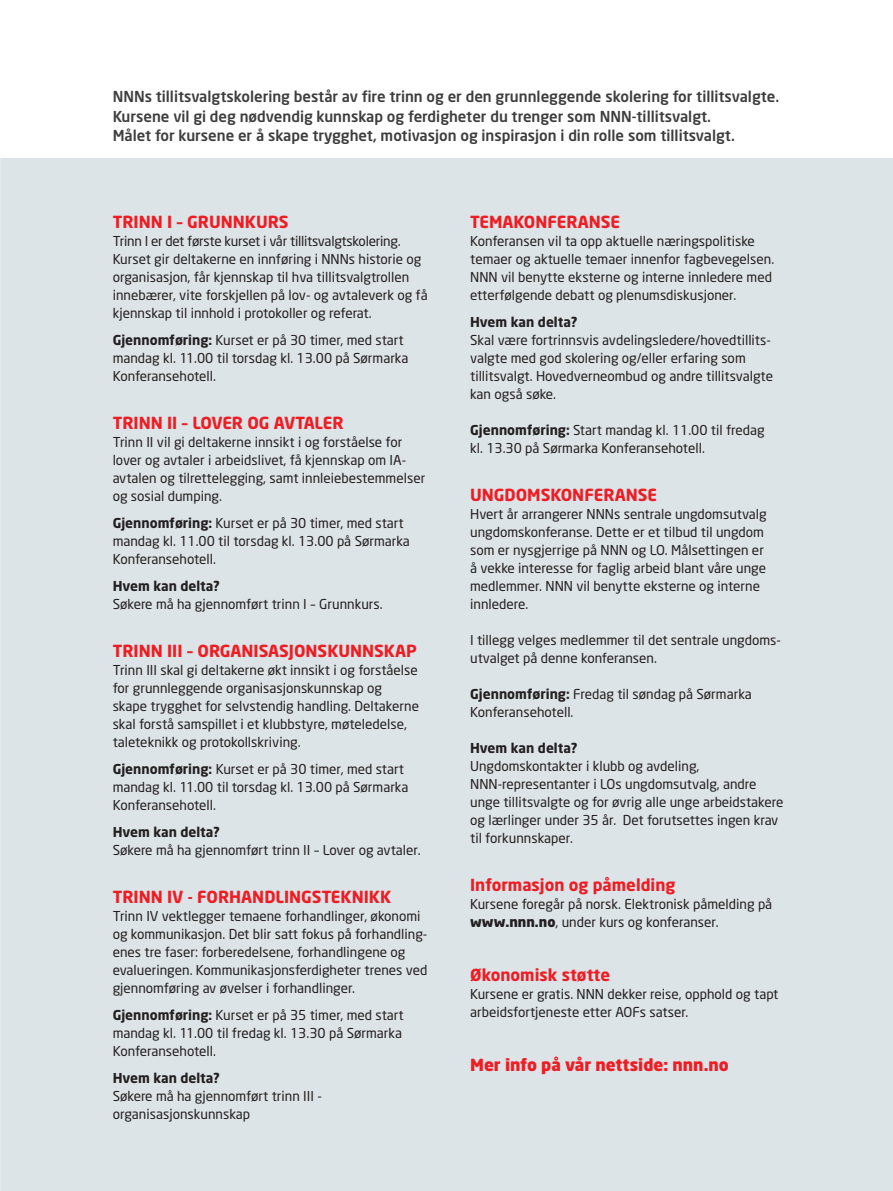
<style>
.page{position:relative;width:893px;height:1191px;background:#fff}
.page>*{position:absolute;margin:0;border:0;box-sizing:border-box;transform-origin:0 0}
.t1{font:700 16.5px "Neo Sans";color:#ee1d23}
.t2{font:900 16.5px "Neo Sans";color:#ee1d23}
.t3{font:500 15px "Neo Sans";color:#3e3e3f}
.t4{font:13.5px/18px "Neo Sans";color:#231f20}
.t5{font:700 13.5px "Neo Sans";color:#231f20}
.s1{font-weight:700}
.s2{font-weight:900}
</style>
<div class="page">
<div style="left:0;top:159px;width:893px;height:1032px;background:#dde4e8"></div>
<p class="t3" style="left:113px;top:87px;width:668px">NNNs tillitsvalgtskolering består av fire trinn og er den grunnleggende skolering for tillitsvalgte.</p>
<p class="t3" style="left:113px;top:107px;width:600px">Kursene vil gi deg nødvendig kunnskap og ferdigheter du trenger som NNN-tillitsvalgt.</p>
<p class="t3" style="left:113px;top:126px;width:624px">Målet for kursene er å skape trygghet, motivasjon og inspirasjon i din rolle som tillitsvalgt.</p>
<p class="t1" style="left:113px;top:211px;width:177px">TRINN I – GRUNNKURS</p>
<p class="t4" style="left:113px;top:232px;width:317px">Trinn I er det første kurset i vår tillitsvalgtskolering.<br>Kurset gir deltakerne en innføring i NNNs historie og organisasjon, får kjennskap til hva tillitsvalgtrollen innebærer, vite forskjellen på lov- og avtaleverk og få kjennskap til innhold i protokoller og referat.</p>
<p class="t4" style="left:113px;top:331px;width:297px"><span class="s1">Gjennomføring:</span> Kurset er på 30 timer, med start mandag kl. 11.00 til torsdag kl. 13.00 på Sørmarka<br>Konferansehotell.</p>
<p class="t1" style="left:113px;top:412px;width:232px">TRINN II – LOVER OG AVTALER</p>
<p class="t4" style="left:113px;top:433px;width:314px">Trinn II vil gi deltakerne innsikt i og forståelse for lover og avtaler i arbeidslivet, få kjennskap om IA&shy;avtalen og tilrettelegging, samt innleiebestemmelser og sosial dumping.</p>
<p class="t4" style="left:113px;top:514px;width:299px"><span class="s1">Gjennomføring:</span> Kurset er på 30 timer, med start mandag kl. 11.00 til torsdag kl. 13.00 på Sørmarka<br>Konferansehotell.</p>
<p class="t5" style="left:113px;top:577px;width:109px">Hvem kan delta?</p>
<p class="t4" style="left:113px;top:595px;width:272px">Søkere må ha gjennomført trinn I – Grunnkurs.</p>
<p class="t1" style="left:113px;top:640px;width:306px">TRINN III – ORGANISASJONSKUNNSKAP</p>
<p class="t4" style="left:113px;top:661px;width:308px">Trinn III skal gi deltakerne økt innsikt i og forståelse for grunnleggende organisasjonskunnskap og skape trygghet for selvstendig handling. Deltakerne skal forstå samspillet i et klubbstyre, møteledelse, taleteknikk og protokollskriving.</p>
<p class="t4" style="left:113px;top:760px;width:297px"><span class="s1">Gjennomføring:</span> Kurset er på 30 timer, med start mandag kl. 11.00 til torsdag kl. 13.00 på Sørmarka<br>Konferansehotell.</p>
<p class="t5" style="left:113px;top:823px;width:109px">Hvem kan delta?</p>
<p class="t4" style="left:113px;top:841px;width:309px">Søkere må ha gjennomført trinn II – Lover og avtaler.</p>
<p class="t1" style="left:113px;top:886px;width:280px">TRINN IV - FORHANDLINGSTEKNIKK</p>
<p class="t4" style="left:113px;top:907px;width:316px">Trinn IV vektlegger temaene forhandlinger, økonomi og kommunikasjon. Det blir satt fokus på forhandling&shy;enes tre faser: forberedelsene, forhandlingene og evalueringen. Kommunikasjonsferdigheter trenes ved gjennomføring av øvelser i forhandlinger.</p>
<p class="t4" style="left:113px;top:1006px;width:293px"><span class="s1">Gjennomføring:</span> Kurset er på 35 timer, med start mandag kl. 11.00 til fredag kl. 13.30 på Sørmarka<br>Konferansehotell.</p>
<p class="t5" style="left:113px;top:1069px;width:109px">Hvem kan delta?</p>
<p class="t4" style="left:113px;top:1087px;width:211px">Søkere må ha gjennomført trinn III -</p>
<p class="t4" style="left:113px;top:1105px;width:139px">organisasjonskunnskap</p>
<p class="t1" style="left:470px;top:211px;width:151px">TEMAKONFERANSE</p>
<p class="t4" style="left:470px;top:232px;width:306px">Konferansen vil ta opp aktuelle næringspolitiske temaer og aktuelle temaer innenfor fagbevegelsen.<br>NNN vil benytte eksterne og interne innledere med etterfølgende debatt og plenumsdiskusjoner.</p>
<p class="t5" style="left:470px;top:313px;width:109px">Hvem kan delta?</p>
<p class="t4" style="left:470px;top:331px;width:305px">Skal være fortrinnsvis avdelingsledere/hovedtillits&shy;valgte med god skolering og/eller erfaring som tillitsvalgt. Hovedverneombud og andre tillitsvalgte kan også søke.</p>
<p class="t4" style="left:470px;top:421px;width:296px"><span class="s1">Gjennomføring:</span> Start mandag kl. 11.00 til fredag kl. 13.30 på Sørmarka Konferansehotell.</p>
<p class="t1" style="left:470px;top:484px;width:188px">UNGDOMSKONFERANSE</p>
<p class="t4" style="left:470px;top:505px;width:298px">Hvert år arrangerer NNNs sentrale ungdomsutvalg</p>
<p class="t4" style="left:470px;top:523px;width:297px">ungdomskonferanse. Dette er et tilbud til ungdom som er nysgjerrige på NNN og LO. Målsettingen er å vekke interesse for faglig arbeid blant våre unge medlemmer. NNN vil benytte eksterne og interne innledere.</p>
<p class="t4" style="left:470px;top:631px;width:312px">I tillegg velges medlemmer til det sentrale ungdoms&shy;utvalget på denne konferansen.</p>
<p class="t4" style="left:470px;top:685px;width:283px"><span class="s1">Gjennomføring:</span> Fredag til søndag på Sørmarka<br>Konferansehotell.</p>
<p class="t5" style="left:470px;top:739px;width:109px">Hvem kan delta?</p>
<p class="t4" style="left:470px;top:757px;width:231px">Ungdomskontakter i klubb og avdeling,</p>
<p class="t4" style="left:470px;top:775px;width:315px">NNN-representanter i LOs ungdomsutvalg, andre unge tillitsvalgte og for øvrig alle unge arbeidstakere og lærlinger under 35 år. Det forutsettes ingen krav til forkunnskaper.</p>
<p class="t1" style="left:470px;top:874px;width:207px">Informasjon og påmelding</p>
<p class="t4" style="left:470px;top:895px;width:304px">Kursene foregår på norsk. Elektronisk påmelding på <span class="s2">www.nnn.no</span>, under kurs og konferanser.</p>
<p class="t1" style="left:470px;top:964px;width:142px">Økonomisk støtte</p>
<p class="t4" style="left:470px;top:985px;width:310px">Kursene er gratis. NNN dekker reise, opphold og tapt arbeidsfortjeneste etter AOFs satser.</p>
<p class="t2" style="left:470px;top:1054px;width:260px">Mer info på vår nettside: nnn.no</p>
</div>
